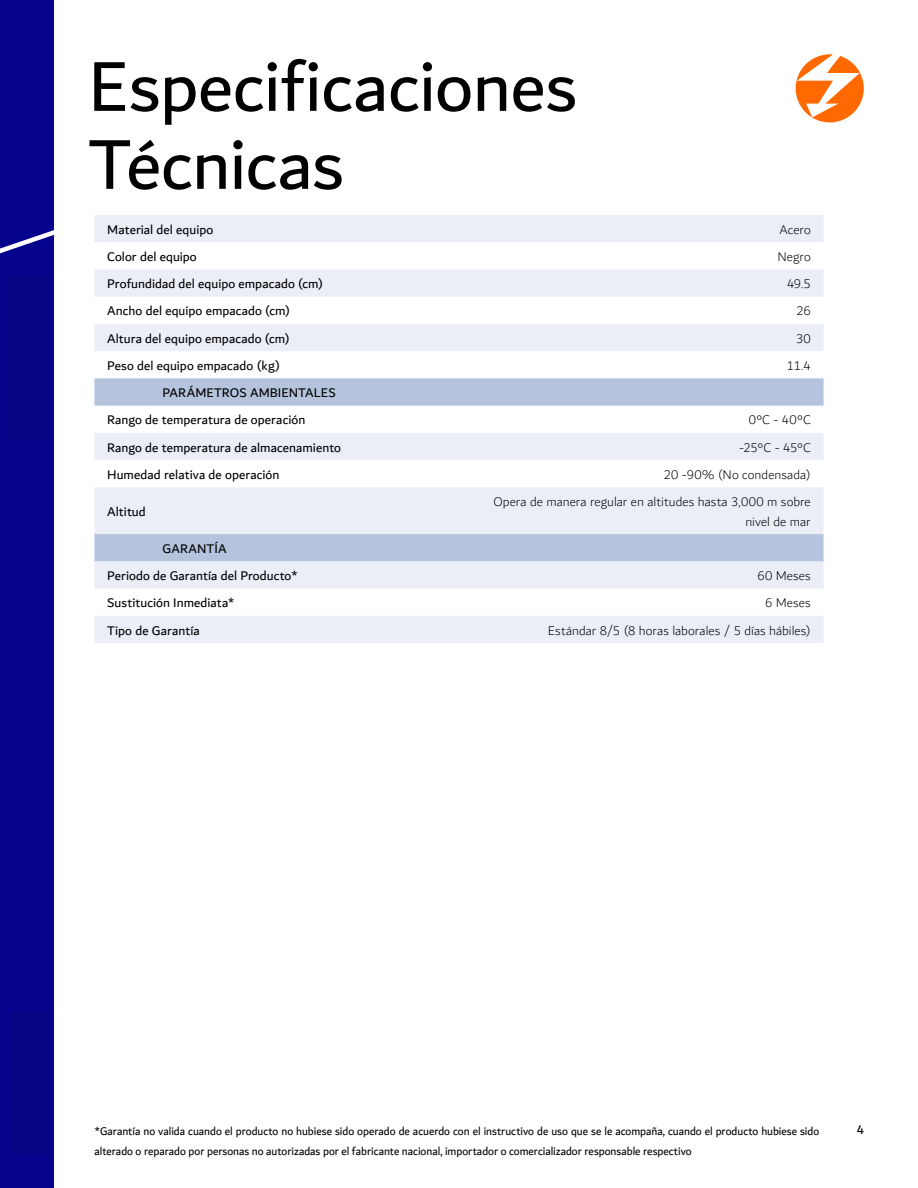
<style>
.page{position:relative;width:918px;height:1188px;background:#fff}
.page>*{position:absolute;margin:0;border:0;box-sizing:border-box;transform-origin:0 0}
.t1{font:75px/78px "Dubai";letter-spacing:-.005em;color:#000}
.c2_DESCRIPCION{font:13.5px "Dubai";letter-spacing:.005em;color:#000}
.c2_INFORMACION{font:300 13.5px/19.5px "Dubai";letter-spacing:.005em;color:#000;text-align:right}
.T2{font:12px/19.5px "Dubai";color:#000;scale:.96 1}
</style>
<div class="page">
<div style="left:0;top:0;width:54px;height:1188px;background:#06038d"></div>
<svg style="left:0;top:230px;width:54px;height:24px"></svg>
<svg style="left:796px;top:54px;width:68px;height:68px"></svg>
<svg style="left:94px;top:215px;width:730px;height:428px;fill:#ebeef6"></svg>
<svg style="left:94px;top:378px;width:730px;height:183px"></svg>
<h1 class="t1" style="left:88px;top:46px;width:491px">Especificaciones<br>Técnicas</h1>
<p class="c2_DESCRIPCION" style="left:107px;top:221px;width:108px">Material del equipo</p>
<p class="c2_INFORMACION" style="left:779px;top:220px;width:33px">Acero</p>
<p class="c2_DESCRIPCION" style="left:107px;top:248px;width:91px">Color del equipo</p>
<p class="c2_INFORMACION" style="left:777px;top:247px;width:35px">Negro</p>
<p class="c2_DESCRIPCION" style="left:107px;top:276px;width:217px">Profundidad del equipo empacado (cm)</p>
<p class="c2_INFORMACION" style="left:787px;top:274px;width:25px">49.5</p>
<p class="c2_DESCRIPCION" style="left:107px;top:303px;width:184px">Ancho del equipo empacado (cm)</p>
<p class="c2_INFORMACION" style="left:796px;top:302px;width:16px">26</p>
<p class="c2_DESCRIPCION" style="left:107px;top:330px;width:184px">Altura del equipo empacado (cm)</p>
<p class="c2_INFORMACION" style="left:796px;top:329px;width:16px">30</p>
<p class="c2_DESCRIPCION" style="left:107px;top:357px;width:174px">Peso del equipo empacado (kg)</p>
<p class="c2_INFORMACION" style="left:787px;top:356px;width:26px">11.4</p>
<p class="c2_DESCRIPCION" style="left:162px;top:385px;width:175px">PARÁMETROS AMBIENTALES</p>
<p class="c2_DESCRIPCION" style="left:107px;top:412px;width:200px">Rango de temperatura de operación</p>
<p class="c2_INFORMACION" style="left:749px;top:411px;width:64px">0°C - 40°C</p>
<p class="c2_DESCRIPCION" style="left:107px;top:439px;width:235px">Rango de temperatura de almacenamiento</p>
<p class="c2_INFORMACION" style="left:739px;top:438px;width:73px">-25°C - 45°C</p>
<p class="c2_DESCRIPCION" style="left:107px;top:466px;width:174px">Humedad relativa de operación</p>
<p class="c2_INFORMACION" style="left:664px;top:465px;width:149px">20 -90% (No condensada)</p>
<p class="c2_DESCRIPCION" style="left:107px;top:503px;width:40px">Altitud</p>
<p class="c2_INFORMACION" style="left:493px;top:492px;width:319px">Opera de manera regular en altitudes hasta 3,000 m sobre nivel de mar</p>
<p class="c2_DESCRIPCION" style="left:162px;top:540px;width:66px">GARANTÍA</p>
<p class="c2_DESCRIPCION" style="left:107px;top:568px;width:192px">Periodo de Garantía del Producto*</p>
<p class="c2_INFORMACION" style="left:758px;top:566px;width:55px">60 Meses</p>
<p class="c2_DESCRIPCION" style="left:107px;top:595px;width:129px">Sustitución Inmediata*</p>
<p class="c2_INFORMACION" style="left:765px;top:593px;width:47px">6 Meses</p>
<p class="c2_DESCRIPCION" style="left:107px;top:622px;width:94px">Tipo de Garantía</p>
<p class="c2_INFORMACION" style="left:548px;top:621px;width:265px">Estándar 8/5 (8 horas laborales / 5 días hábiles)</p>
<p class="T2" style="left:94px;top:1121px;width:756px">*Garantía no valida cuando el producto no hubiese sido operado de acuerdo con el instructivo de uso que se le acompaña, cuando el producto hubiese sido alterado o reparado por personas no autorizadas por el fabricante nacional, importador o comercializador responsable respectivo</p>
<p class="c2_DESCRIPCION" style="left:857px;top:1121px;width:9px">4</p>
</div>
